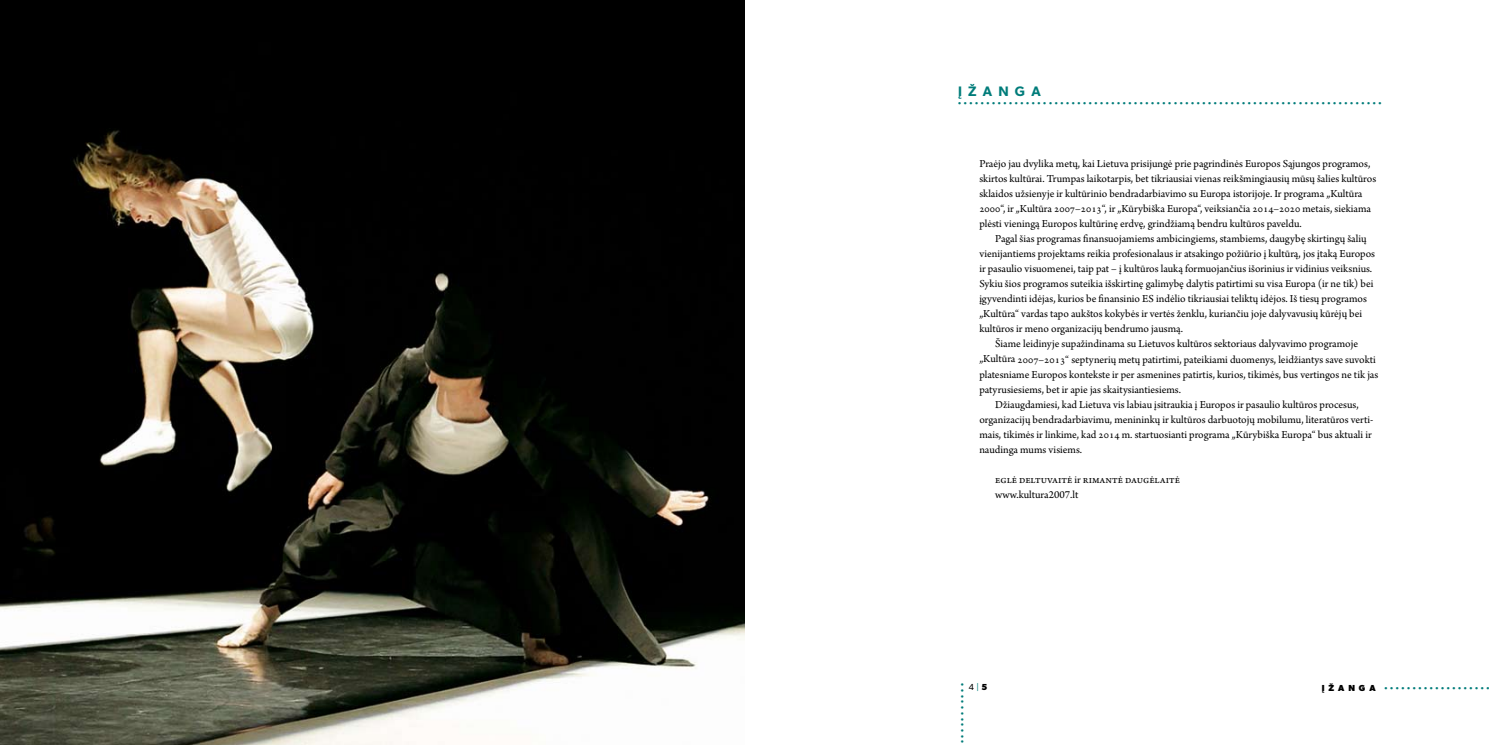
<style>
.page{position:relative;width:1489px;height:745px;background:#fff}
.page>*{position:absolute;margin:0;border:0;box-sizing:border-box;transform-origin:0 0}
.t1{font:600 13.75px "Gibson";letter-spacing:.45em;color:#007c7a}
.t2{font:11.25px/15px "Arno Pro";color:#000}
.t3{font:700 8.75px "Helvesegoe";color:#007c7a}
.t4{font:8.75px "Gibson";color:#000}
.s1{font-family:"Gibson";color:#000}
.s2{color:#007c7a}
</style>
<div class="page">
<img style="left:0;top:0;width:744px;height:744px">
<p class="t1" style="left:958px;top:83px;width:84px">ĮŽANGA</p>
<p class="t3" style="left:958px;top:99px;width:425px">•••••••••••••••••••••••••••••••••••••••••••••••••••••••••••••••••••••••••••</p>
<p class="t2" style="left:979px;top:157px;width:398px">Praėjo jau dvylika metų, kai Lietuva prisijungė prie pagrindinės Europos Sąjungos programos, skirtos kultūrai. Trumpas laikotarpis, bet tikriausiai vienas reikšmingiausių mūsų šalies kultūros sklaidos užsienyje ir kultūrinio bendradarbiavimo su Europa istorijoje. Ir programa „Kultūra 2000“, ir „Kultūra 2007–2013“, ir „Kūrybiška Europa“, veiksiančia 2014–2020 metais, siekiama plėsti vieningą Europos kultūrinę erdvę, grindžiamą bendru kultūros paveldu.</p>
<p class="t2" style="left:995px;top:232px;width:373px">Pagal šias programas finansuojamiems ambicingiems, stambiems, daugybę skirtingų šalių</p>
<p class="t2" style="left:979px;top:247px;width:397px">vienijantiems projektams reikia profesionalaus ir atsakingo požiūrio į kultūrą, jos įtaką Europos</p>
<p class="t2" style="left:979px;top:262px;width:394px">ir pasaulio visuomenei, taip pat – į kultūros lauką formuojančius išorinius ir vidinius veiksnius.</p>
<p class="t2" style="left:979px;top:277px;width:395px">Sykiu šios programos suteikia išskirtinę galimybę dalytis patirtimi su visa Europa (ir ne tik) bei</p>
<p class="t2" style="left:979px;top:292px;width:389px">įgyvendinti idėjas, kurios be finansinio ES indėlio tikriausiai teliktų idėjos. Iš tiesų programos</p>
<p class="t2" style="left:979px;top:307px;width:384px">„Kultūra“ vardas tapo aukštos kokybės ir vertės ženklu, kuriančiu joje dalyvavusių kūrėjų bei</p>
<p class="t2" style="left:979px;top:322px;width:205px">kultūros ir meno organizacijų bendrumo jausmą.</p>
<p class="t2" style="left:995px;top:337px;width:364px">Šiame leidinyje supažindinama su Lietuvos kultūros sektoriaus dalyvavimo programoje</p>
<p class="t2" style="left:979px;top:352px;width:398px">„Kultūra 2007–2013“ septynerių metų patirtimi, pateikiami duomenys, leidžiantys save suvokti</p>
<p class="t2" style="left:979px;top:367px;width:400px">platesniame Europos kontekste ir per asmenines patirtis, kurios, tikimės, bus vertingos ne tik jas</p>
<p class="t2" style="left:979px;top:382px;width:203px">patyrusiesiems, bet ir apie jas skaitysiantiesiems.</p>
<p class="t2" style="left:995px;top:397px;width:365px">Džiaugdamiesi, kad Lietuva vis labiau įsitraukia į Europos ir pasaulio kultūros procesus,</p>
<p class="t2" style="left:979px;top:412px;width:395px">organizacijų bendradarbiavimu, menininkų ir kultūros darbuotojų mobilumu, literatūros verti-</p>
<p class="t2" style="left:979px;top:427px;width:394px">mais, tikimės ir linkime, kad 2014 m. startuosianti programa „Kūrybiška Europa“ bus aktuali ir</p>
<p class="t2" style="left:979px;top:442px;width:104px">naudinga mums visiems.</p>
<p class="t2" style="left:995px;top:472px;width:186px">Eglė Deltuvaitė ir Rimantė Daugėlaitė www.kultura2007.lt</p>
<p class="t3" style="left:958px;top:742px;width:61px;rotate:-90deg">•••••••••••</p>
<p class="t3" style="left:1321px;top:682px;width:169px"><span class="s1">Į Ž A N G A</span> •••••••••••••••••••</p>
<p class="t4" style="left:968px;top:681px;width:12px">4 <span class="s2">|</span></p>
</div>
